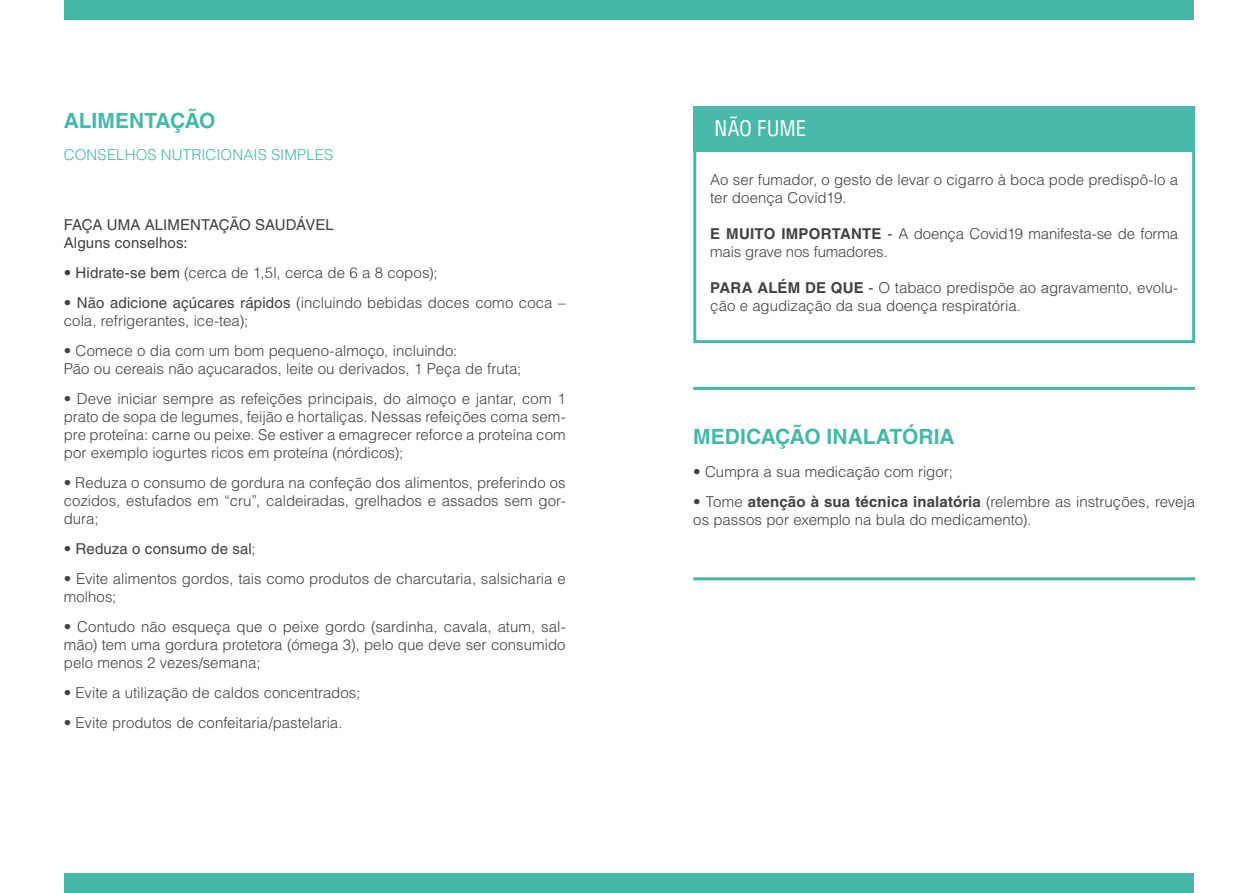
<style>
.page{position:relative;width:1259px;height:893px;background:#fff}
.page>*{position:absolute;margin:0;border:0;box-sizing:border-box;transform-origin:0 0}
.t1{font:700 21px "Helvetica LT Std";letter-spacing:-.005em;color:#45b8a8}
.t2{font:condensed 21px "Helvetica LT Std";color:#fff}
.t3{font:300 15px/18px "Helvetica LT Std";color:#414042}
.t4{font:15px/18px "Helvetica LT Std";letter-spacing:.01em;color:#414042}
.t5{font:300 15px "Helvetica LT Std";letter-spacing:.005em;color:#45b8a8}
.s1{font-family:"Lato";font-size:27px;color:#fff}
.s2{font-weight:400}
.s3{font-weight:300}
.s4{font-weight:700}
</style>
<div class="page">
<div style="left:65px;top:873px;width:1129px;height:20px;background:#45b8a8"></div>
<div style="left:65px;top:0;width:1129px;height:20px;background:#45b8a8"></div>
<div style="left:693px;top:106px;width:502px;height:237px;border:3px solid #45b8a8"></div>
<div style="left:693px;top:106px;width:502px;height:45px;background:#4ab8ab"></div>
<hr style="left:693px;top:387px;width:502px;height:3px;background:#45b8a8">
<hr style="left:693px;top:577px;width:502px;height:3px;background:#45b8a8">
<h1 class="t1" style="left:64px;top:108px;width:153px">ALIMENTAÇÃO</h1>
<p class="t5" style="left:64px;top:146px;width:277px">CONSELHOS NUTRICIONAIS SIMPLES<span class="s1">)</span></p>
<p class="t4" style="left:64px;top:215px;width:271px">FAÇA UMA ALIMENTAÇÃO SAUDÁVEL<br>Alguns conselhos:</p>
<p class="t3" style="left:64px;top:263px;width:375px">• <span class="s2">Hidrate-se bem</span> (cerca de 1,5l, cerca de 6 a 8 copos);</p>
<p class="t3" style="left:64px;top:293px;width:503px">• <span class="s2">Não adicione açúcares rápidos</span> (incluindo bebidas doces como coca – cola, refrigerantes, ice-tea);</p>
<p class="t3" style="left:64px;top:341px;width:459px">• Comece o dia com um bom pequeno-almoço, incluindo:<br>Pão ou cereais não açucarados, leite ou derivados, 1 Peça de fruta;</p>
<p class="t3" style="left:64px;top:389px;width:503px;text-align:justify">• Deve iniciar sempre as refeições principais, do almoço e jantar, com 1 prato de sopa de legumes, feijão e hortaliças. Nessas refeições coma sem&shy;pre proteína: carne ou peixe. Se estiver a emagrecer reforce a proteína com por exemplo iogurtes ricos em proteína (nórdicos);</p>
<p class="t3" style="left:64px;top:473px;width:503px;text-align:justify">• Reduza o consumo de gordura na confeção dos alimentos, preferindo os cozidos, estufados em “cru”, caldeiradas, grelhados e assados sem gor&shy;dura;</p>
<p class="t4" style="left:64px;top:539px;width:193px"><span class="s3">•</span> Reduza o consumo de sal<span class="s3">;</span></p>
<p class="t3" style="left:64px;top:569px;width:503px">• Evite alimentos gordos, tais como produtos de charcutaria, salsicharia e molhos;</p>
<p class="t3" style="left:64px;top:617px;width:503px;text-align:justify">• Contudo não esqueça que o peixe gordo (sardinha, cavala, atum, sal&shy;mão) tem uma gordura protetora (ómega 3), pelo que deve ser consumido pelo menos 2 vezes/semana;</p>
<p class="t3" style="left:64px;top:683px;width:298px">• Evite a utilização de caldos concentrados;</p>
<p class="t3" style="left:64px;top:713px;width:280px">• Evite produtos de confeitaria/pastelaria.</p>
<h1 class="t2" style="left:714px;top:116px;width:93px">NÃO FUME</h1>
<p class="t3" style="left:710px;top:170px;width:469px">Ao ser fumador, o gesto de levar o cigarro à boca pode predispô-lo a ter doença Covid19.</p>
<p class="t3" style="left:710px;top:224px;width:469px"><span class="s4">E MUITO IMPORTANTE</span> <span class="s2">-</span> A doença Covid19 manifesta-se de forma mais grave nos fumadores.</p>
<p class="t3" style="left:710px;top:278px;width:469px"><span class="s4">PARA ALÉM DE QUE</span> <span class="s2">-</span> O tabaco predispõe ao agravamento, evolu&shy;ção e agudização da sua doença respiratória.</p>
<h1 class="t1" style="left:693px;top:424px;width:263px">MEDICAÇÃO INALATÓRIA</h1>
<p class="t3" style="left:693px;top:463px;width:261px">• Cumpra a sua medicação com rigor;</p>
<p class="t3" style="left:693px;top:493px;width:503px">• Tome <span class="s4">atenção à sua técnica inalatória</span> (relembre as instruções, reveja os passos por exemplo na bula do medicamento).</p>
</div>
